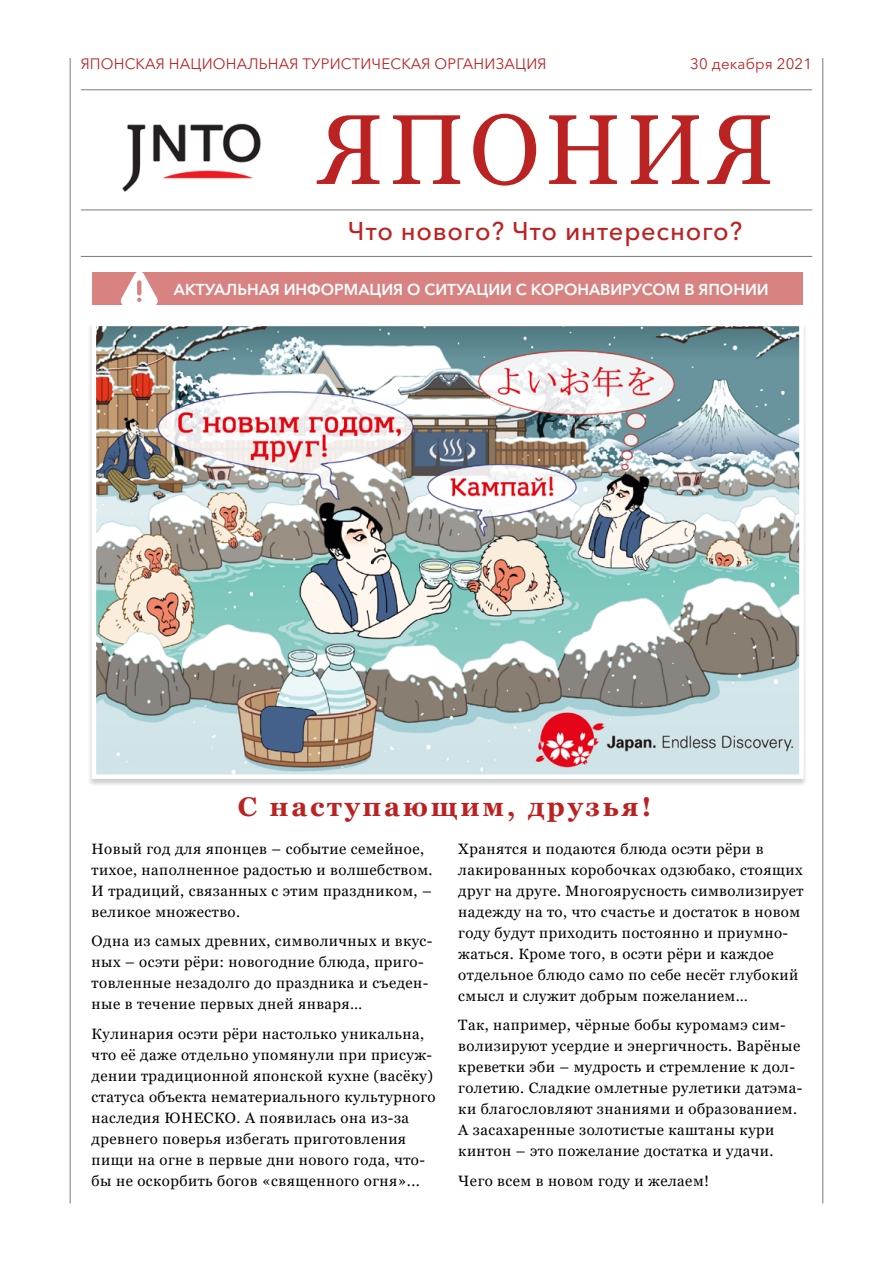
<style>
.page{position:relative;width:893px;height:1263px;background:#fff}
.page>*{position:absolute;margin:0;border:0;box-sizing:border-box;transform-origin:0 0}
.t1{font:99px "Georgia";letter-spacing:.05em;color:#bb2322;scale:.95 1}
.t2{font:700 27px "Georgia";letter-spacing:.1em;color:#bb2322}
.t3{font:500 25.5px "Avenir Next Cyr";letter-spacing:.03em;color:#bb2322}
.t4{font:600 15.75px "Avenir Next Cyr";color:#fff}
.t5{font:15px/21px "Georgia";letter-spacing:.03em;color:#000}
.t6{font:15px "Avenir Next Cyr";letter-spacing:.01em;color:#bb2322}
</style>
<div class="page">
<hr style="left:81px;top:89px;width:731px;height:1px;background:#7a7a7a">
<hr style="left:81px;top:210px;width:731px;height:1px;background:#7a7a7a">
<hr style="left:81px;top:256px;width:731px;height:1px;background:#7a7a7a">
<hr style="left:70px;top:58px;width:1px;height:1145px;background:#7a7a7a">
<hr style="left:822px;top:58px;width:1px;height:1145px;background:#7a7a7a">
<img style="left:122px;top:123px;width:139px;height:69px">
<img style="left:90px;top:326px;width:715px;height:455px">
<div style="left:93px;top:273px;width:710px;height:32px;background:#d88281"></div>
<svg style="left:121px;top:272px;width:37px;height:33px"></svg>
<p class="t6" style="left:81px;top:55px;width:467px">ЯПОНСКАЯ НАЦИОНАЛЬНАЯ ТУРИСТИЧЕСКАЯ ОРГАНИЗАЦИЯ</p>
<p class="t6" style="left:690px;top:55px;width:123px">30 декабря 2021</p>
<h1 class="t1" style="left:318px;top:90px;width:482px">ЯПОНИЯ</h1>
<h3 class="t3" style="left:348px;top:216px;width:396px">Что нового? Что интересного?</h3>
<p class="t4" style="left:174px;top:280px;width:596px">АКТУАЛЬНАЯ ИНФОРМАЦИЯ О СИТУАЦИИ С КОРОНАВИРУСОМ В ЯПОНИИ</p>
<h2 class="t2" style="left:238px;top:790px;width:415px">С наступающим, друзья!</h2>
<p class="t5" style="left:92px;top:838px;width:342px">Новый год для японцев – событие семейное, тихое, наполненное радостью и волшебством.<br>И традиций, связанных с этим праздником, – великое множество.</p>
<p class="t5" style="left:92px;top:931px;width:342px">Одна из самых древних, символичных и вкус&shy;ных – осэти рёри: новогодние блюда, приго&shy;товленные незадолго до праздника и съеден&shy;ные в течение первых дней января…</p>
<p class="t5" style="left:92px;top:1023px;width:346px">Кулинария осэти рёри настолько уникальна, что её даже отдельно упомянули при присуж&shy;дении традиционной японской кухне (васёку) статуса объекта нематериального культурного наследия ЮНЕСКО. А появилась она из-за древнего поверья избегать приготовления пищи на огне в первые дни нового года, что&shy;бы не оскорбить богов «священного огня»...</p>
<p class="t5" style="left:458px;top:838px;width:347px">Хранятся и подаются блюда осэти рёри в лакированных коробочках одзюбако, стоящих друг на друге. Многоярусность символизирует надежду на то, что счастье и достаток в новом году будут приходить постоянно и приумно&shy;жаться. Кроме того, в осэти рёри и каждое отдельное блюдо само по себе несёт глубокий смысл и служит добрым пожеланием…</p>
<p class="t5" style="left:458px;top:1015px;width:346px">Так, например, чёрные бобы куромамэ сим&shy;волизируют усердие и энергичность. Варёные креветки эби – мудрость и стремление к дол&shy;голетию. Сладкие омлетные рулетики датэма&shy;ки благословляют знаниями и образованием.<br>А засахаренные золотистые каштаны кури кинтон – это пожелание достатка и удачи.</p>
<p class="t5" style="left:458px;top:1170px;width:252px">Чего всем в новом году и желаем!</p>
</div>
